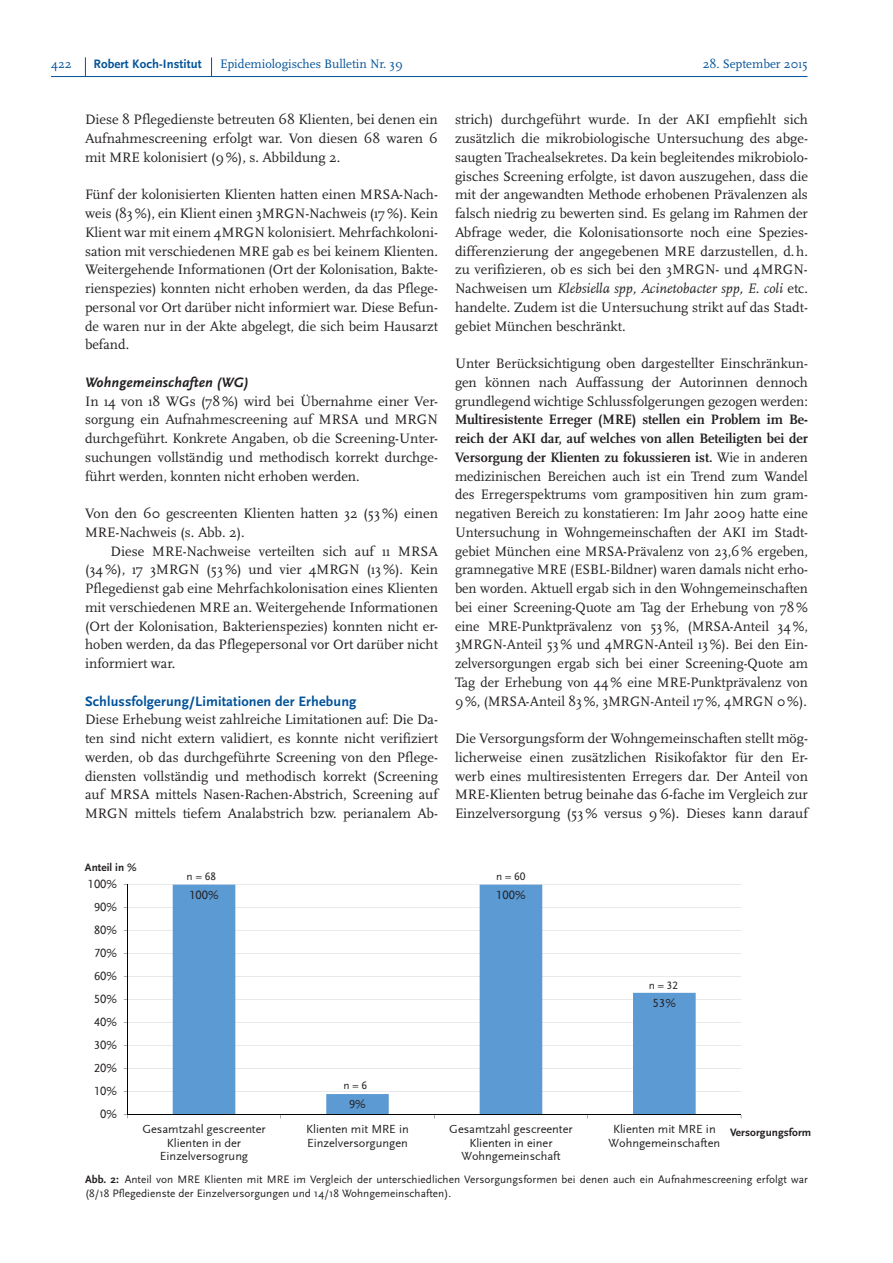
<style>
.page{position:relative;width:893px;height:1263px;background:#fff}
.page>*{position:absolute;margin:0;border:0;box-sizing:border-box;transform-origin:0 0}
.t1{font:14.25px/18.8px "Scala Pro";color:#231f20;text-align:justify}
.t2{font:700 14.25px "Scala Sans Pro";letter-spacing:.01em;color:#01529a}
.t3{font:italic 700 14.25px "Scala Sans Pro";letter-spacing:.01em;color:#231f20}
.t4{font:12.75px "Scala Pro";color:#01529a}
.t5{font:700 12.75px "Scala Sans Pro";letter-spacing:.01em;color:#01529a}
.t6{font:12.3px/13.8px "Scala Sans LF";color:#231f20;text-align:center}
.t7{font:11.25px/14.2px "Scala Sans Pro";letter-spacing:.005em;color:#231f20}
.t8{font:700 11.25px "Scala Sans Pro";letter-spacing:.005em;color:#231f20}
.s1{font-style:italic}
.s2{font-weight:700}
</style>
<div class="page">
<svg style="left:85px;top:57px;width:1px;height:19px"></svg>
<svg style="left:211px;top:57px;width:1px;height:19px"></svg>
<hr style="left:51px;top:76px;width:756px;height:1px;background:#01529a">
<hr style="left:127px;top:1091px;width:614px;height:1px;background:#bfbebe">
<hr style="left:127px;top:1068px;width:614px;height:1px;background:#bfbebe">
<hr style="left:127px;top:1045px;width:614px;height:1px;background:#bfbebe">
<hr style="left:127px;top:1022px;width:614px;height:1px;background:#bfbebe">
<hr style="left:127px;top:999px;width:614px;height:1px;background:#bfbebe">
<hr style="left:127px;top:976px;width:614px;height:1px;background:#bfbebe">
<hr style="left:127px;top:953px;width:614px;height:1px;background:#bfbebe">
<hr style="left:127px;top:930px;width:614px;height:1px;background:#bfbebe">
<hr style="left:127px;top:907px;width:614px;height:1px;background:#bfbebe">
<hr style="left:127px;top:884px;width:614px;height:1px;background:#bfbebe">
<svg style="left:173px;top:885px;width:523px;height:229px"></svg>
<hr style="left:127px;top:885px;width:1px;height:230px;background:#040503">
<hr style="left:127px;top:1114px;width:614px;height:1px;background:#040503">
<div style="left:649px;top:981px;width:29px;height:8px;background:#fff"></div>
<div style="left:343px;top:1081px;width:30px;height:8px;background:#fff"></div>
<p class="t4" style="left:51px;top:56px;width:22px">422</p>
<p class="t5" style="left:94px;top:56px;width:110px">Robert Koch-Institut</p>
<p class="t4" style="left:220px;top:56px;width:184px">Epidemiologisches Bulletin Nr. 39</p>
<p class="t4" style="left:703px;top:56px;width:106px">28. September 2015</p>
<p class="t1" style="left:85px;top:110px;width:354px">Diese 8 Pflegedienste betreuten 68 Klienten, bei denen ein Aufnahmescreening erfolgt war. Von diesen 68 waren 6 mit MRE kolonisiert (9%), s. Abbildung 2.</p>
<p class="t1" style="left:85px;top:185px;width:354px">Fünf der kolonisierten Klienten hatten einen MRSA-Nach&shy;weis (83%), ein Klient einen 3MRGN-Nachweis (17%). Kein Klient war mit einem 4MRGN kolonisiert. Mehrfachkoloni&shy;sation mit verschiedenen MRE gab es bei keinem Klienten.<br>Weitergehende Informationen (Ort der Kolonisation, Bakte&shy;rienspezies) konnten nicht erhoben werden, da das Pflege&shy;personal vor Ort darüber nicht informiert war. Diese Befun&shy;de waren nur in der Akte abgelegt, die sich beim Hausarzt befand.</p>
<p class="t3" style="left:85px;top:374px;width:165px">Wohngemeinschaften (WG)</p>
<p class="t1" style="left:85px;top:391px;width:354px">In 14 von 18 WGs (78%) wird bei Übernahme einer Ver&shy;sorgung ein Aufnahmescreening auf MRSA und MRGN durchgeführt. Konkrete Angaben, ob die Screening-Unter&shy;suchungen vollständig und methodisch korrekt durchge&shy;führt werden, konnten nicht erhoben werden.</p>
<p class="t1" style="left:85px;top:504px;width:354px">Von den 60 gescreenten Klienten hatten 32 (53%) einen<br>MRE-Nachweis (s. Abb. 2).</p>
<p class="t1" style="left:85px;top:541px;width:354px;text-indent:26px">Diese MRE-Nachweise verteilten sich auf 11 MRSA (34%), 17 3MRGN (53%) und vier 4MRGN (13%). Kein Pflegedienst gab eine Mehrfachkolonisation eines Klienten mit verschiedenen MRE an. Weitergehende Informationen (Ort der Kolonisation, Bakterienspezies) konnten nicht er&shy;hoben werden, da das Pflegepersonal vor Ort darüber nicht informiert war.</p>
<p class="t2" style="left:85px;top:693px;width:273px">Schlussfolgerung/Limitationen der Erhebung</p>
<p class="t1" style="left:85px;top:710px;width:354px">Diese Erhebung weist zahlreiche Limitationen auf: Die Da&shy;ten sind nicht extern validiert, es konnte nicht verifiziert werden, ob das durchgeführte Screening von den Pflege&shy;diensten vollständig und methodisch korrekt (Screening auf MRSA mittels Nasen-Rachen-Abstrich, Screening auf MRGN mittels tiefem Analabstrich bzw. perianalem Ab-</p>
<p class="t1" style="left:455px;top:110px;width:354px">strich) durchgeführt wurde. In der AKI empfiehlt sich zusätzlich die mikrobiologische Untersuchung des abge&shy;saugten Trachealsekretes. Da kein begleitendes mikrobiolo&shy;gisches Screening erfolgte, ist davon auszugehen, dass die mit der angewandten Methode erhobenen Prävalenzen als falsch niedrig zu bewerten sind. Es gelang im Rahmen der Abfrage weder, die Kolonisationsorte noch eine Spezies&shy;differenzierung der angegebenen MRE darzustellen, d.h. zu verifizieren, ob es sich bei den 3MRGN- und 4MRGN-Nachweisen um <span class="s1">Klebsiella spp, Acinetobacter spp, E. coli</span> etc. handelte. Zudem ist die Untersuchung strikt auf das Stadt&shy;gebiet München beschränkt.</p>
<p class="t1" style="left:455px;top:354px;width:354px">Unter Berücksichtigung oben dargestellter Einschränkun&shy;gen können nach Auffassung der Autorinnen dennoch grundlegend wichtige Schlussfolgerungen gezogen werden:</p>
<p class="t1" style="left:455px;top:410px;width:354px"><span class="s2">Multiresistente Erreger (MRE) stellen ein Problem im Be&shy;reich der AKI dar, auf welches von allen Beteiligten bei der Versorgung der Klienten zu fokussieren ist.</span> Wie in anderen medizinischen Bereichen auch ist ein Trend zum Wandel des Erregerspektrums vom grampositiven hin zum gram&shy;negativen Bereich zu konstatieren: Im Jahr 2009 hatte eine Untersuchung in Wohngemeinschaften der AKI im Stadt&shy;gebiet München eine MRSA-Prävalenz von 23,6% ergeben, gramnegative MRE (ESBL-Bildner) waren damals nicht erho&shy;ben worden. Aktuell ergab sich in den Wohngemeinschaften bei einer Screening-Quote am Tag der Erhebung von 78% eine MRE-Punktprävalenz von 53%, (MRSA-Anteil 34%, 3MRGN-Anteil 53% und 4MRGN-Anteil 13%). Bei den Ein&shy;zelversorgungen ergab sich bei einer Screening-Quote am Tag der Erhebung von 44% eine MRE-Punktprävalenz von 9%, (MRSA-Anteil 83%, 3MRGN-Anteil 17%, 4MRGN 0%).</p>
<p class="t1" style="left:455px;top:729px;width:354px">Die Versorgungsform der Wohngemeinschaften stellt mög&shy;licherweise einen zusätzlichen Risikofaktor für den Er&shy;werb eines multiresistenten Erregers dar. Der Anteil von MRE-Klienten betrug beinahe das 6-fache im Vergleich zur Einzelversorgung (53% versus 9%). Dieses kann darauf</p>
<p class="t8" style="left:85px;top:860px;width:53px">Anteil in %</p>
<p class="t6" style="left:88px;top:877px;width:31px">100%</p>
<p class="t6" style="left:94px;top:900px;width:24px">90%</p>
<p class="t6" style="left:94px;top:923px;width:24px">80%</p>
<p class="t6" style="left:94px;top:946px;width:24px">70%</p>
<p class="t6" style="left:94px;top:969px;width:24px">60%</p>
<p class="t6" style="left:94px;top:993px;width:24px">50%</p>
<p class="t6" style="left:94px;top:1015px;width:24px">40%</p>
<p class="t6" style="left:94px;top:1039px;width:24px">30%</p>
<p class="t6" style="left:94px;top:1061px;width:24px">20%</p>
<p class="t6" style="left:94px;top:1085px;width:24px">10%</p>
<p class="t6" style="left:100px;top:1107px;width:18px">0%</p>
<p class="t7" style="left:187px;top:869px;width:31px">n = 68</p>
<p class="t6" style="left:189px;top:888px;width:31px">100%</p>
<p class="t7" style="left:343px;top:1078px;width:25px">n = 6</p>
<p class="t6" style="left:349px;top:1097px;width:18px">9%</p>
<p class="t7" style="left:496px;top:869px;width:31px">n = 60</p>
<p class="t6" style="left:496px;top:888px;width:31px">100%</p>
<p class="t7" style="left:649px;top:978px;width:31px">n = 32</p>
<p class="t6" style="left:653px;top:996px;width:24px">53%</p>
<p class="t6" style="left:142px;top:1122px;width:125px">Gesamtzahl gescreenter<br>Klienten in der<br>Einzelversogrung</p>
<p class="t6" style="left:306px;top:1122px;width:104px;text-align:left">Klienten mit MRE in<br>Einzelversorgungen</p>
<p class="t6" style="left:449px;top:1122px;width:125px">Gesamtzahl gescreenter<br>Klienten in einer<br>Wohngemeinschaft</p>
<p class="t6" style="left:608px;top:1122px;width:113px">Klienten mit MRE in<br>Wohngemeinschaften</p>
<p class="t7" style="left:85px;top:1172px;width:724px"><span class="s2">Abb. 2:</span> Anteil von MRE Klienten mit MRE im Vergleich der unterschiedlichen Versorgungsformen bei denen auch ein Aufnahmescreening erfolgt war (8/18 Pflegedienste der Einzelversorgungen und 14/18 Wohngemeinschaften).</p>
<p class="t8" style="left:730px;top:1126px;width:83px">Versorgungsform</p>
</div>
